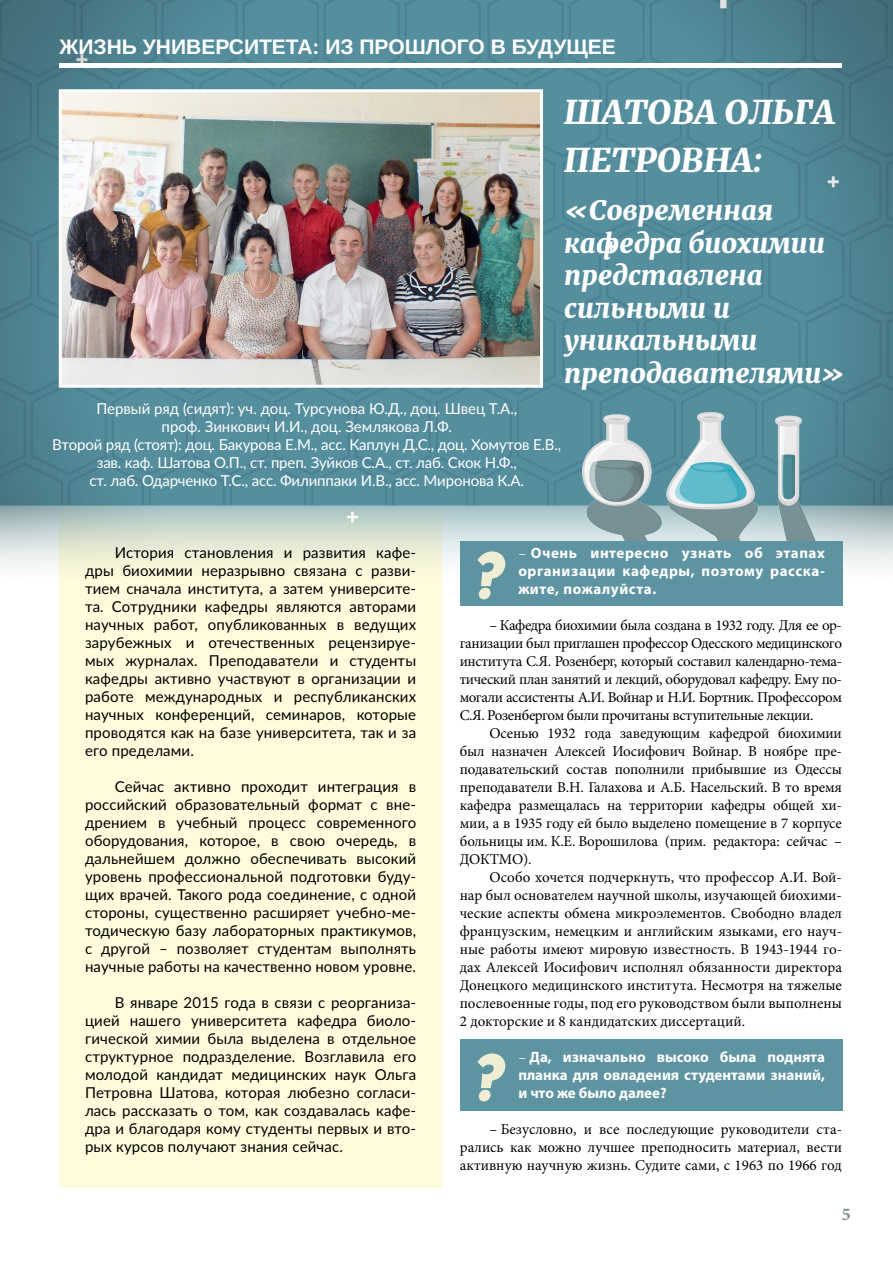
<style>
.page{position:relative;width:893px;height:1263px;background:#fff}
.page>*{position:absolute;margin:0;border:0;box-sizing:border-box;transform-origin:0 0}
.t1{font:64.5px "Uni Sans Heavy Italic CAPS";color:#efeed4}
.t2{font:italic 900 33px/48px "Merriweather";letter-spacing:.01em;color:#fff}
.t3{font:italic 900 27px/32.4px "Merriweather";letter-spacing:.01em;color:#fff}
.t4{font:700 21px "Arimo";color:#fff}
.t5{font:700 18px "Minion Pro";color:#7f8c8d}
.t6{font:15px/18px "Minion Pro";letter-spacing:-.005em;color:#000;text-align:justify}
.t7{font:15px/18px "Lato";letter-spacing:.01em;color:#000;text-align:justify}
.t8{font:15px/18px "Lato";letter-spacing:-.01em;color:#fff;text-align:center}
.t9{font:700 15px/18px "Myriad Pro";letter-spacing:.02em;color:#fff;text-align:justify}
.s1{font-family:"Minion Pro";font-weight:400}
</style>
<div class="page">
<div style="left:60px;top:493px;width:382px;height:695px;background:#fffbdc"></div>
<img style="left:0;top:0;width:893px;height:589px">
<div style="left:60px;top:63px;width:782px;height:5px;background:#fff"></div>
<img style="left:583px;top:412px;width:240px;height:129px">
<div style="left:460px;top:1040px;width:382px;height:71px;background:#5e94a1"></div>
<div style="left:460px;top:541px;width:382px;height:65px;background:#5e94a1"></div>
<svg style="left:45px;top:402px;width:523px;height:124px;background:#6396a2"></svg>
<img style="left:63px;top:93px;width:476px;height:291px">
<div style="left:59px;top:89px;width:484px;height:299px;border:3px solid #fff"></div>
<h3 class="t4" style="left:60px;top:32px;width:558px">ЖИЗНЬ УНИВЕРСИТЕТА: ИЗ ПРОШЛОГО В БУДУЩЕЕ</h3>
<h2 class="t2" style="left:564px;top:88px;width:272px">ШАТОВА ОЛЬГА<br>ПЕТРОВНА:</h2>
<h3 class="t3" style="left:564px;top:194px;width:284px">«Современная кафедра биохимии представлена сильными и уникальными преподавателями»</h3>
<p class="t8" style="left:52px;top:399px;width:510px">Первый ряд (сидят): уч. доц. Турсунова Ю.Д., доц. Швец Т.А.,<br>проф. Зинкович И.И., доц. Землякова Л.Ф.<br>Второй ряд (стоят): доц. Бакурова Е.М., асс. Каплун Д.С., доц. Хомутов Е.В., зав. каф. Шатова О.П., ст. преп. Зуйков С.А., ст. лаб. Скок Н.Ф.,<br>ст. лаб. Одарченко Т.С., асс. Филиппаки И.В., асс. Миронова К.А.</p>
<p class="t7" style="left:85px;top:543px;width:333px;text-indent:30px">История становления и развития кафе&shy;дры биохимии неразрывно связана с разви&shy;тием сначала института, а затем университе&shy;та. Сотрудники кафедры являются авторами научных работ, опубликованных в ведущих зарубежных и отечественных рецензируе&shy;мых журналах. Преподаватели и студенты кафедры активно участвуют в организации и работе международных и республиканских научных конференций, семинаров, которые проводятся как на базе университета, так и за его пределами.</p>
<p class="t7" style="left:85px;top:777px;width:333px;text-indent:30px">Сейчас активно проходит интеграция в российский образовательный формат с вне&shy;дрением в учебный процесс современного оборудования, которое, в свою очередь, в дальнейшем должно обеспечивать высокий уровень профессиональной подготовки буду&shy;щих врачей. Такого рода соединение, с одной стороны, существенно расширяет учебно-ме&shy;тодическую базу лабораторных практикумов, с другой – позволяет студентам выполнять научные работы на качественно новом уровне.</p>
<p class="t7" style="left:85px;top:993px;width:333px;text-indent:30px">В январе 2015 года в связи с реорганиза&shy;цией нашего университета кафедра биоло&shy;гической химии была выделена в отдельное структурное подразделение. Возглавила его молодой кандидат медицинских наук Ольга Петровна Шатова, которая любезно согласи&shy;лась рассказать о том, как создавалась кафе&shy;дра и благодаря кому студенты первых и вто&shy;рых курсов получают знания сейчас.</p>
<h1 class="t1" style="left:473px;top:535px;width:33px">?</h1>
<p class="t9" style="left:518px;top:543px;width:308px"><span class="s1">–</span> Очень интересно узнать об этапах организации кафедры, поэтому расска&shy;жите, пожалуйста.</p>
<p class="t6" style="left:460px;top:616px;width:384px;text-indent:30px">– Кафедра биохимии была создана в 1932 году. Для ее ор&shy;ганизации был приглашен профессор Одесского медицинского института С.Я. Розенберг, который составил календарно-тема&shy;тический план занятий и лекций, оборудовал кафедру. Ему по&shy;могали ассистенты А.И. Войнар и Н.И. Бортник. Профессором С.Я. Розенбергом были прочитаны вступительные лекции.</p>
<p class="t6" style="left:460px;top:724px;width:384px;text-indent:30px">Осенью 1932 года заведующим кафедрой биохимии был назначен Алексей Иосифович Войнар. В ноябре пре&shy;подавательский состав пополнили прибывшие из Одессы преподаватели В.Н. Галахова и А.Б. Насельский. В то время кафедра размещалась на территории кафедры общей хи&shy;мии, а в 1935 году ей было выделено помещение в 7 корпусе больницы им. К.Е. Ворошилова (прим. редактора: сейчас – ДОКТМО).</p>
<p class="t6" style="left:460px;top:868px;width:384px;text-indent:30px">Особо хочется подчеркнуть, что профессор А.И. Вой&shy;нар был основателем научной школы, изучающей биохими&shy;ческие аспекты обмена микроэлементов. Свободно владел французским, немецким и английским языками, его науч&shy;ные работы имеют мировую известность. В 1943-1944 го&shy;дах Алексей Иосифович исполнял обязанности директора Донецкого медицинского института. Несмотря на тяжелые послевоенные годы, под его руководством были выполнены 2 докторские и 8 кандидатских диссертаций.</p>
<p class="t9" style="left:518px;top:1047px;width:308px"><span class="s1">–</span> Да, изначально высоко была поднята планка для овладения студентами знаний, и что же было далее?</p>
<p class="t6" style="left:460px;top:1120px;width:384px;text-indent:30px">– Безусловно, и все последующие руководители ста&shy;рались как можно лучшее преподносить материал, вести активную научную жизнь. Судите сами, с 1963 по 1966 год</p>
<h1 class="t1" style="left:473px;top:1037px;width:33px">?</h1>
<p class="t5" style="left:842px;top:1202px;width:10px">5</p>
</div>
